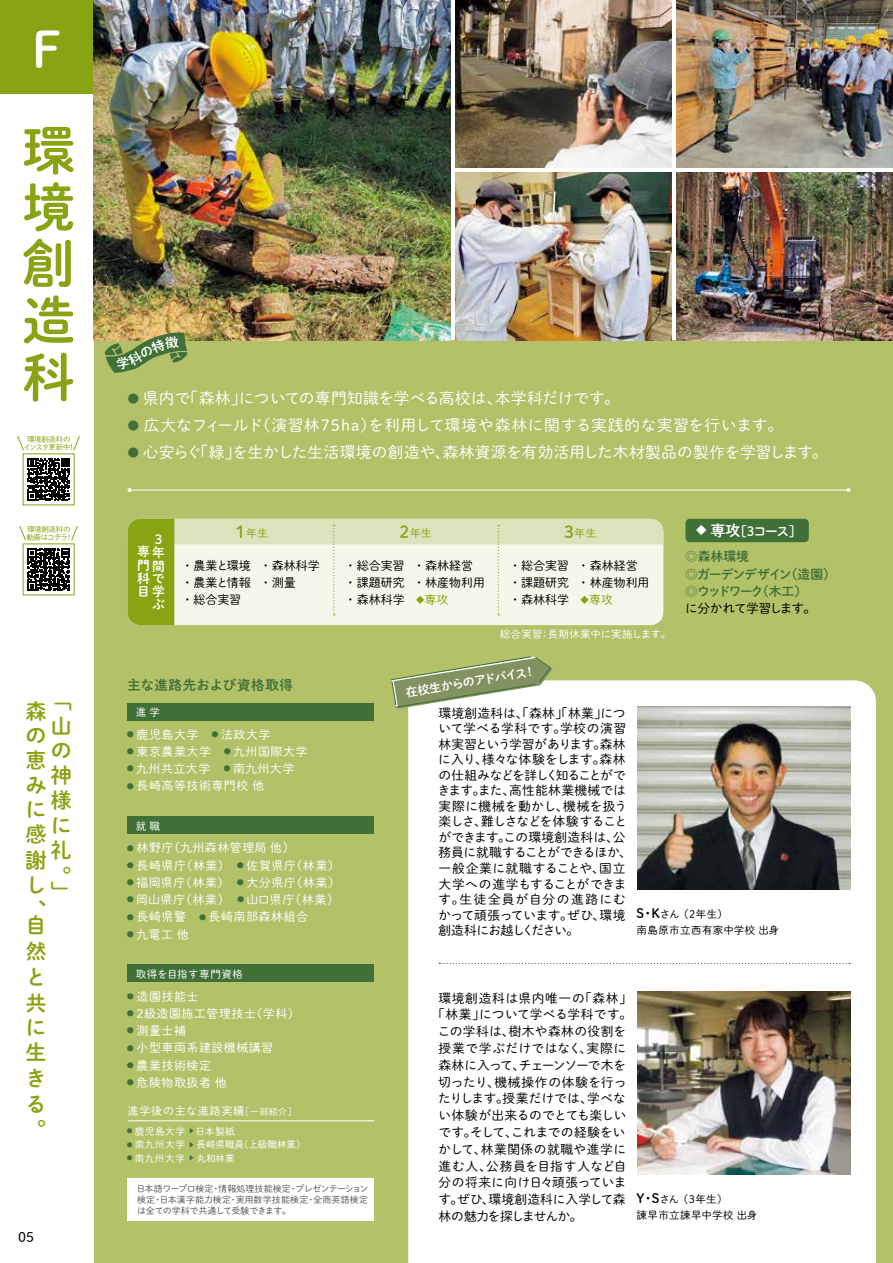
<style>
.page{position:relative;width:893px;height:1263px;background:#fff}
.page>*{position:absolute;margin:0;border:0;box-sizing:border-box;transform-origin:0 0}
.t1{font:52.5px/56.7px "P Shuei M Go Std B";color:#89a412;text-align:justify}
.t2{font:49.2px "P Shuei M Go Std B";color:#fff}
.t3{font:21px/24.9px "P Shuei M Go Std B";color:#89a412}
.t4{font:15.75px "P Shuei M Go Std L";letter-spacing:.01em;color:#fff}
.t5{font:13.5px "P Shuei M Go Std B";letter-spacing:.05em;color:#407038}
.t6{font:13.5px "P Shuei M Go Std L";color:#000}
.t7{font:12.75px/15.5px "P Shuei M Go Std L";letter-spacing:.005em;color:#000}
.t8{font:12.75px "P Shuei M Go Std L";letter-spacing:.04em;color:#000}
.t9{font:12.75px "P Shuei M Go Std L";letter-spacing:.03em;color:#000}
.t10{font:12.75px/17.2px "P Shuei M Go Std B";letter-spacing:-.075em;color:#407038}
.t11{font:12.75px "P Shuei M Go Std L";letter-spacing:-.065em;color:#000}
.t12{font:12.75px/13px "P Shuei M Go Std B";color:#fff;text-align:justify}
.t13{font:12.75px "P Shuei M Go Std L";letter-spacing:.05em;color:#000}
.t14{font:12.75px "P Shuei M Go Std L";letter-spacing:-.035em;color:#000}
.t15{font:12.75px "P Shuei M Go Std L";letter-spacing:.035em;color:#000}
.t16{font:12.75px "P Shuei M Go Std L";letter-spacing:-.07em;color:#000}
.t17{font:12px "P Shuei M Go Std L";letter-spacing:.04em;color:#fff}
.t18{font:12px/17.2px "P Shuei M Go Std L";color:#000;text-align:justify}
.t19{font:12px "P Shuei M Go Std B";color:#fff}
.t20{font:12px "P Shuei M Go Std L";color:#89a412}
.t21{font:11.25px "P Shuei M Go Std L";letter-spacing:.05em;color:#fff}
.t22{font:10.8px "P Shuei M Go Std L";color:#89a412}
.t23{font:10.5px/16.2px "P Shuei M Go Std L";letter-spacing:.04em;color:#000}
.t24{font:10.5px "P Shuei M Go Std L";color:#fff}
.t25{font:10.5px "P Shuei M Go Std L";letter-spacing:.05em;color:#fff}
.t26{font:10.5px "P Shuei M Go Std L";letter-spacing:.03em;color:#fff}
.t27{font:9.75px "P Shuei M Go Std L";color:#fff}
.t28{font:9.75px "P Shuei M Go Std L";letter-spacing:.04em;color:#fff}
.t29{font:9.75px "P Shuei M Go Std L";letter-spacing:.06em;color:#fff}
.t30{font:9px/11.2px "P Shuei M Go Std L";letter-spacing:-.005em;color:#595757;text-align:justify}
.t31{font:7.5px/7.5px "P Shuei M Go Std L";letter-spacing:-.04em;color:#89a412}
.s1{font-size:11.85px;color:#407038}
.s2{font-family:"P Shuei M Go Std B";font-size:16.5px}
.s3{font-size:8.4px}
.s4{font-family:"P Shuei M Go Std L";font-size:10.5px}
.s5{font-size:15px}
.s6{font-size:9px}
.s7{font-family:"P Shuei M Go Std B";font-size:12.75px}
</style>
<div class="page">
<div style="left:0;top:340px;width:893px;height:923px;background:#b3c169"></div>
<div style="left:0;top:0;width:94px;height:1263px;background:#fff"></div>
<div style="left:0;top:0;width:94px;height:94px;background:#89a412"></div>
<div style="left:408px;top:680px;width:468px;height:583px;background:#fff"></div>
<img style="left:94px;top:0;width:357px;height:340px">
<img style="left:455px;top:0;width:217px;height:168px">
<img style="left:455px;top:172px;width:217px;height:168px">
<img style="left:676px;top:0;width:217px;height:168px">
<img style="left:676px;top:172px;width:217px;height:168px">
<svg style="left:128px;top:519px;width:535px;height:106px;background:#e5ebcc"></svg>
<div style="left:128px;top:703px;width:246px;height:17px;background:#407038"></div>
<div style="left:128px;top:817px;width:246px;height:17px;background:#407038"></div>
<div style="left:128px;top:965px;width:246px;height:17px;background:#407038"></div>
<div style="left:128px;top:1178px;width:246px;height:42px;background:#fff"></div>
<svg style="left:28px;top:548px;width:42px;height:43px"></svg>
<svg style="left:71px;top:526px;width:7px;height:15px"></svg>
<svg style="left:19px;top:526px;width:7px;height:15px"></svg>
<svg style="left:73px;top:436px;width:7px;height:15px"></svg>
<svg style="left:17px;top:436px;width:7px;height:15px"></svg>
<svg style="left:27px;top:458px;width:43px;height:43px"></svg>
<hr style="left:129px;top:490px;width:719px;height:1px;background:#fff">
<svg style="left:846px;top:488px;width:4px;height:4px"></svg>
<hr style="left:128px;top:1120px;width:246px;height:1px;background:#fff">
<img style="left:638px;top:991px;width:212px;height:183px">
<img style="left:638px;top:707px;width:212px;height:182px">
<svg style="left:439px;top:963px;width:411px;height:1px"></svg>
<svg style="left:391px;top:656px;width:161px;height:53px"></svg>
<div style="left:685px;top:519px;width:124px;height:23px;background:#407038;border-radius:4px"></div>
<svg style="left:105px;top:332px;width:83px;height:41px"></svg>
<h2 class="t2" style="left:32px;top:13px;width:31px">F</h2>
<h1 class="t1" style="left:22px;top:120px;width:53px">環境創造科</h1>
<p class="t31" style="left:24px;top:435px;width:53px;text-align:center">環境創造科のインスタ更新中！</p>
<p class="t31" style="left:26px;top:525px;width:48px">環境創造科の動画はコチラ！</p>
<h3 class="t3" style="left:25px;top:698px;width:22px">森の恵みに感謝し、</h3>
<h3 class="t3" style="left:25px;top:912px;width:22px;line-height:25.5px">自然と共に生きる。</h3>
<h3 class="t3" style="left:51px;top:687px;width:22px;text-align:justify">「山の神様に礼。</h3>
<h3 class="t3" style="left:51px;top:878px;width:19px">」</h3>
<p class="t6" style="left:18px;top:1227px;width:17px">05</p>
<p class="t4" style="left:127px;top:387px;width:494px"><span class="s1">●</span> 県内で「森林」についての専門知識を学べる高校は、本学科だけです。</p>
<p class="t4" style="left:127px;top:414px;width:657px"><span class="s1">●</span> 広大なフィールド（演習林７５ha）を利用して環境や森林に関する実践的な実習を行います。</p>
<p class="t4" style="left:127px;top:441px;width:702px"><span class="s1">●</span> 心安らぐ「緑」を生かした生活環境の創造や、森林資源を有効活用した木材製品の製作を学習します。</p>
<p class="t12" style="left:155px;top:532px;width:9px">3</p>
<p class="t12" style="left:137px;top:545px;width:29px">専年門間科で目学</p>
<p class="t12" style="left:152px;top:597px;width:14px">ぶ</p>
<p class="t22" style="left:236px;top:525px;width:34px"><span class="s2">1</span>年生</p>
<p class="t18" style="left:182px;top:556px;width:71px">・ 農業と環境・ 農業と情報・ 総合実習</p>
<p class="t18" style="left:260px;top:556px;width:62px">・ 森林科学・ 測量</p>
<p class="t22" style="left:400px;top:525px;width:34px"><span class="s2">2</span>年生</p>
<p class="t18" style="left:345px;top:556px;width:62px">・ 総合実習・ 課題研究・ 森林科学</p>
<p class="t18" style="left:413px;top:556px;width:73px">・ 森林経営・ 林産物利用</p>
<p class="t20" style="left:416px;top:591px;width:34px"><span class="s3">◆</span>専攻</p>
<p class="t22" style="left:564px;top:525px;width:34px"><span class="s2">3</span>年生</p>
<p class="t18" style="left:509px;top:556px;width:62px">・ 総合実習・ 課題研究・ 森林科学</p>
<p class="t18" style="left:578px;top:556px;width:73px">・ 森林経営・ 林産物利用</p>
<p class="t20" style="left:581px;top:591px;width:34px"><span class="s3">◆</span>専攻</p>
<p class="t24" style="left:500px;top:626px;width:173px">総合実習：長期休業中に実施します。</p>
<p class="t12" style="left:696px;top:524px;width:107px"><span class="s4">◆</span> <span class="s5">専攻</span>［3コース］</p>
<p class="t10" style="left:685px;top:547px;width:152px">◎森林環境<br>◎ガーデンデザイン（造園）◎ウッドワーク（木工）</p>
<p class="t16" style="left:685px;top:599px;width:132px">に分かれて学習します。</p>
<p class="t5" style="left:127px;top:675px;width:168px">主な進路先および資格取得</p>
<p class="t26" style="left:136px;top:704px;width:26px">進学</p>
<p class="t17" style="left:127px;top:725px;width:145px"><sup>●</sup> 鹿児島大学　<sup>●</sup> 法政大学</p>
<p class="t17" style="left:127px;top:743px;width:182px"><sup>●</sup> 東京農業大学　<sup>●</sup> 九州国際大学</p>
<p class="t17" style="left:127px;top:760px;width:169px"><sup>●</sup> 九州共立大学　<sup>●</sup> 南九州大学</p>
<p class="t17" style="left:127px;top:777px;width:139px"><sup>●</sup> 長崎高等技術専門校 他</p>
<p class="t26" style="left:136px;top:818px;width:26px">就職</p>
<p class="t17" style="left:127px;top:839px;width:169px"><sup>●</sup> 林野庁（九州森林管理局 他）</p>
<p class="t17" style="left:127px;top:856px;width:214px"><sup>●</sup> 長崎県庁（林業）　<sup>●</sup> 佐賀県庁（林業）</p>
<p class="t17" style="left:127px;top:874px;width:215px"><sup>●</sup> 福岡県庁（林業）　<sup>●</sup> 大分県庁（林業）</p>
<p class="t17" style="left:127px;top:891px;width:214px"><sup>●</sup> 岡山県庁（林業）　<sup>●</sup> 山口県庁（林業）</p>
<p class="t17" style="left:127px;top:908px;width:183px"><sup>●</sup> 長崎県警　<sup>●</sup> 長崎南部森林組合</p>
<p class="t17" style="left:127px;top:925px;width:64px"><sup>●</sup> 九電工 他</p>
<p class="t25" style="left:136px;top:966px;width:109px">取得を目指す専門資格</p>
<p class="t17" style="left:127px;top:987px;width:73px"><sup>●</sup> 造園技能士</p>
<p class="t17" style="left:127px;top:1004px;width:174px"><sup>●</sup> 2級造園施工管理技士（学科）</p>
<p class="t17" style="left:127px;top:1022px;width:61px"><sup>●</sup> 測量士補</p>
<p class="t17" style="left:127px;top:1039px;width:148px"><sup>●</sup> 小型車両系建設機械講習</p>
<p class="t17" style="left:127px;top:1056px;width:86px"><sup>●</sup> 農業技術検定</p>
<p class="t17" style="left:127px;top:1073px;width:102px"><sup>●</sup> 危険物取扱者 他</p>
<p class="t21" style="left:128px;top:1102px;width:171px">進学後の主な進路実績<span class="s6">［一部紹介］</span></p>
<p class="t28" style="left:127px;top:1124px;width:109px"><sup>●</sup> 鹿児島大学 <sup>▶</sup> 日本製紙</p>
<p class="t27" style="left:127px;top:1137px;width:180px"><sup>●</sup> 南九州大学 <sup>▶</sup> 長崎県職員（上級職林業）</p>
<p class="t29" style="left:127px;top:1151px;width:109px"><sup>●</sup> 南九州大学 <sup>▶</sup> 丸和林業</p>
<p class="t30" style="left:136px;top:1182px;width:234px">日本語ワープロ検定・情報処理技能検定・プレゼンテーション検定・日本漢字能力検定・実用数学技能検定・全商英語検定は全ての学科で共通して受験できます。</p>
<p class="t19" style="left:404px;top:683px;width:133px;rotate:-9deg">在校生からのアドバイス！</p>
<p class="t7" style="left:437px;top:705px;width:196px">環境創造科は、「森林」「林業」について学べる学科です。学校の演習林実習という学習があります。森林に入り、様々な体験をします。森林の仕組みなどを詳しく知ることができます。また、高性能林業機械では実際に機械を動かし、機械を扱う楽しさ、難しさなどを体験することができます。この環境創造科は、公務員に就職することができるほか、一般企業に就職することや、国立大学への進学もすることができます。生徒全員が自分の進路にむかって頑張っています。ぜひ、環境創造科にお越しください。</p>
<p class="t23" style="left:636px;top:905px;width:144px"><span class="s7">S・K</span>さん（2年生）<br>南島原市立西有家中学校 出身</p>
<p class="t13" style="left:439px;top:988px;width:195px">環境創造科は県内唯一の「森林」</p>
<p class="t9" style="left:432px;top:1005px;width:201px">「林業」について学べる学科です。</p>
<p class="t9" style="left:438px;top:1022px;width:190px">この学科は、樹木や森林の役割を</p>
<p class="t8" style="left:439px;top:1039px;width:189px">授業で学ぶだけではなく、実際に</p>
<p class="t11" style="left:439px;top:1056px;width:189px">森林に入って、チェーンソーで木を</p>
<p class="t8" style="left:439px;top:1072px;width:189px">切ったり、機械操作の体験を行っ</p>
<p class="t7" style="left:438px;top:1090px;width:189px">たりします。授業だけでは、学べな</p>
<p class="t14" style="left:439px;top:1106px;width:189px">い体験が出来るのでとても楽しい</p>
<p class="t7" style="left:438px;top:1124px;width:189px">です。そして、これまでの経験をい</p>
<p class="t8" style="left:438px;top:1140px;width:189px">かして、林業関係の就職や進学に</p>
<p class="t15" style="left:439px;top:1156px;width:189px">進む人、公務員を目指す人など自</p>
<p class="t7" style="left:439px;top:1174px;width:190px">分の将来に向け日々頑張っていま</p>
<p class="t7" style="left:438px;top:1191px;width:189px">す。ぜひ、環境創造科に入学して森</p>
<p class="t11" style="left:439px;top:1207px;width:145px">林の魅力を探しませんか。</p>
<p class="t23" style="left:636px;top:1190px;width:122px"><span class="s7">Y・S</span>さん（3年生）<br>諫早市立諫早中学校 出身</p>
</div>
